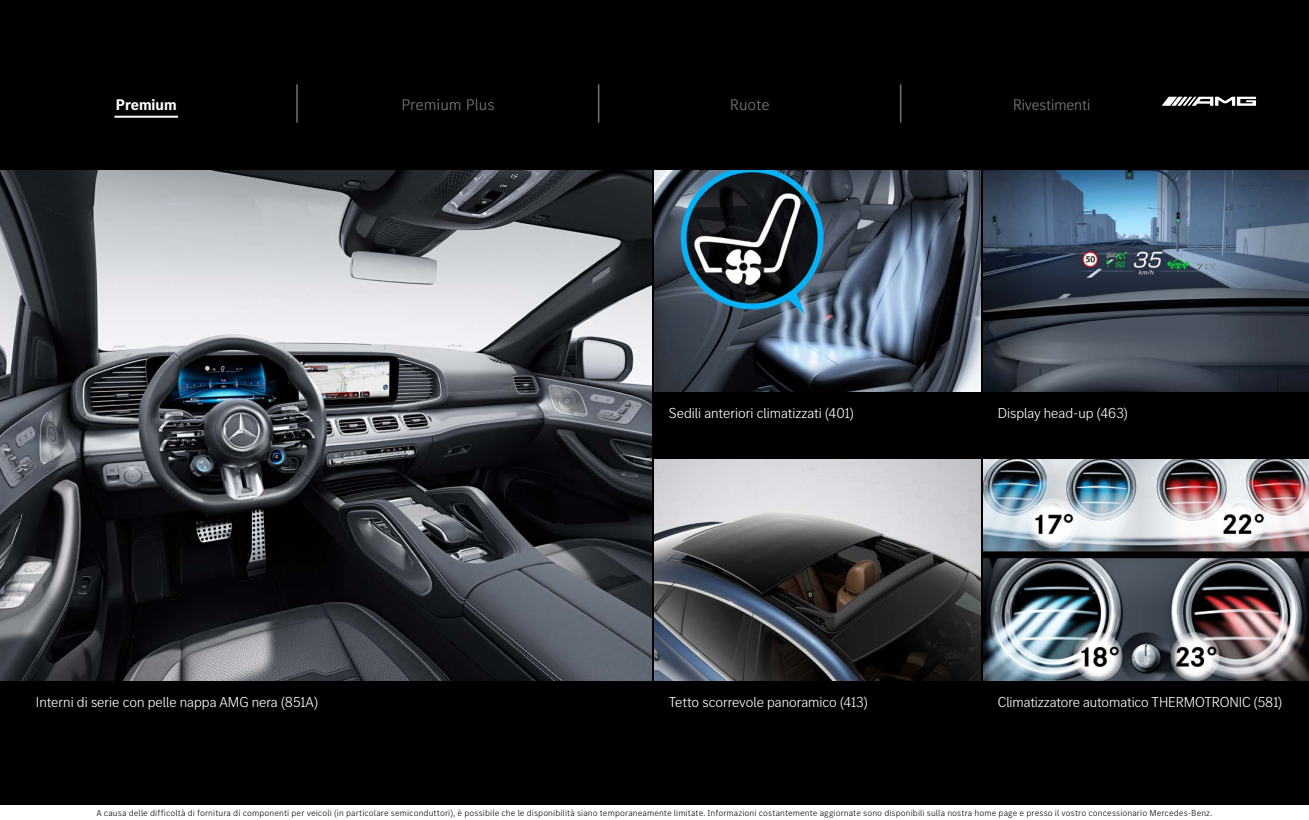
<style>
.page{position:relative;width:1309px;height:820px;background:#fff}
.page>*{position:absolute;margin:0;border:0;box-sizing:border-box;transform-origin:0 0}
.t1{font:300 45.6px "MB Corpo S Text";color:#808080;scale:.53 1}
.t2{font:300 16px "MB Corpo S Text";color:#808080}
.t3{font:300 16px "MB Corpo S Title";color:#808080}
.t4{font:700 16px "MB Corpo S Title";color:#fff}
.t5{font:300 15px "MB Corpo S Title";color:#fff}
.t6{font:300 9px "MB Corpo S Text";letter-spacing:.01em;color:#000}
</style>
<div class="page">
<div style="left:0;top:43px;width:1309px;height:762px;background:#000"></div>
<svg style="left:1162px;top:97px;width:94px;height:9px"></svg>
<img style="left:655px;top:170px;width:326px;height:221px">
<img style="left:984px;top:170px;width:325px;height:221px">
<img style="left:984px;top:459px;width:325px;height:221px">
<img style="left:655px;top:459px;width:326px;height:221px">
<img style="left:0;top:170px;width:652px;height:510px">
<div style="left:0;top:0;width:1309px;height:43px;background:#000"></div>
<hr style="left:114px;top:116px;width:64px;height:2px;background:#fff">
<h2 class="t4" style="left:116px;top:94px;width:62px">Premium</h2>
<h1 class="t1" style="left:294px;top:73px;width:13px">|</h1>
<h2 class="t2" style="left:401px;top:94px;width:95px">Premium Plus</h2>
<h1 class="t1" style="left:596px;top:73px;width:13px">|</h1>
<h2 class="t2" style="left:730px;top:94px;width:41px">Ruote</h2>
<h1 class="t1" style="left:898px;top:73px;width:13px">|</h1>
<h2 class="t3" style="left:1013px;top:95px;width:79px">Rivestimenti</h2>
<h3 class="t5" style="left:36px;top:693px;width:283px">Interni di serie con pelle nappa AMG nera (851A)</h3>
<h3 class="t5" style="left:669px;top:404px;width:186px">Sedili anteriori climatizzati (401)</h3>
<h3 class="t5" style="left:669px;top:693px;width:200px">Tetto scorrevole panoramico (413)</h3>
<h3 class="t5" style="left:998px;top:404px;width:132px">Display head-up (463)</h3>
<h3 class="t5" style="left:998px;top:693px;width:286px">Climatizzatore automatico THERMOTRONIC (581)</h3>
<p class="t6" style="left:96px;top:807px;width:1117px">A causa delle difficoltà di fornitura di componenti per veicoli (in particolare semiconduttori), è possibile che le disponibilità siano temporaneamente limitate. Informazioni costantemente aggiornate sono disponibili sulla nostra home page e presso il vostro concessionario Mercedes-Benz.</p>
</div>
